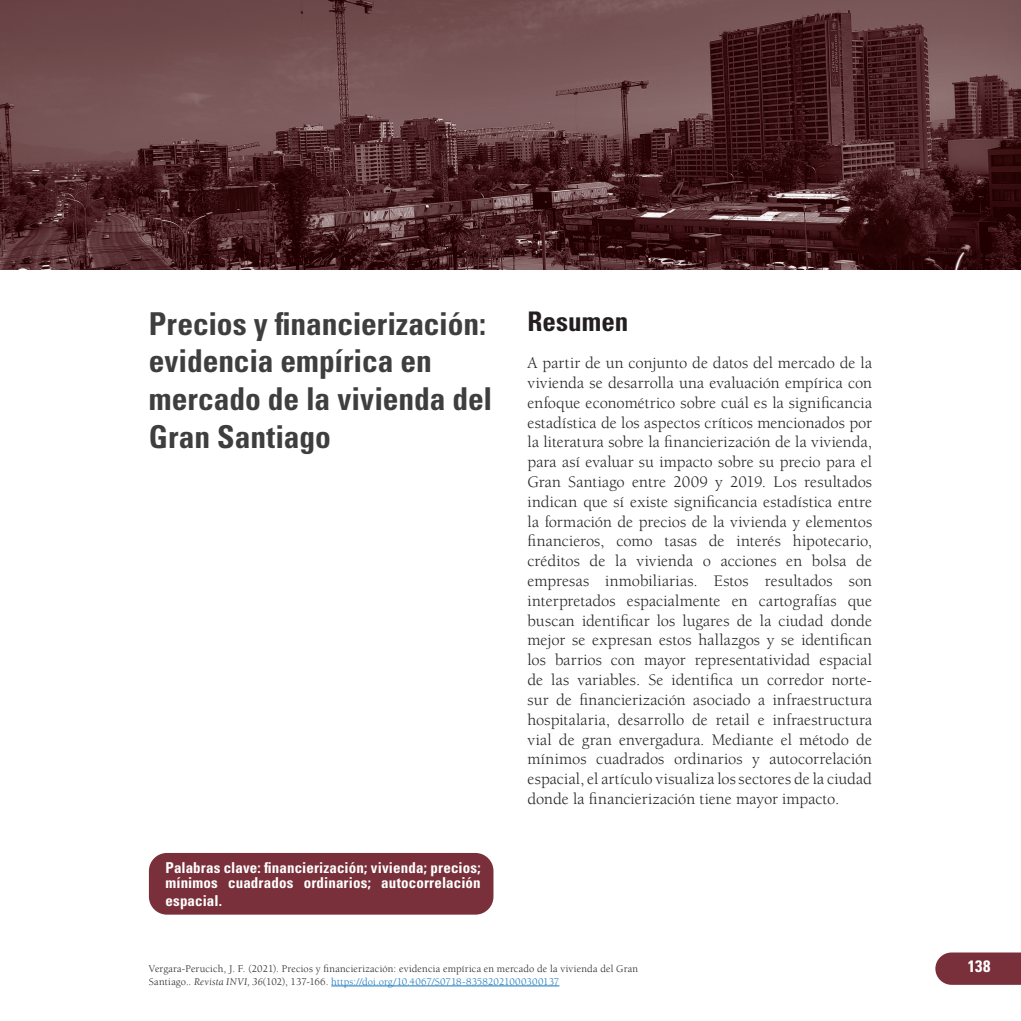
<style>
.page{position:relative;width:1021px;height:1021px;background:#fff}
.page>*{position:absolute;margin:0;border:0;box-sizing:border-box;transform-origin:0 0}
.titulo{font:700 condensed 31.5px/37.8px "Univers LT Std";letter-spacing:-.005em;color:#3e3e3f}
.sub{font:700 condensed 27px "Univers LT Std";color:#231f20}
.txt_esp{font:16.5px/19.8px "Berkeley Std";letter-spacing:-.005em;color:#231f20;text-align:justify}
.t1{font:700 condensed 16.5px "Univers LT Std";color:#fff}
.palabras_claves{font:700 condensed 15px/15px "Univers LT Std";letter-spacing:.005em;color:#fff}
.t2{font:10.5px/12.6px "Berkeley Std";letter-spacing:.015em;color:#231f20}
.s1{font-style:italic}
.s2{font-style:inherit}
.s3{color:#1074bc}
</style>
<div class="page">
<svg style="left:935px;top:952px;width:85px;height:32px;background:#813b45"></svg>
<img style="left:0;top:0;width:1020px;height:269px">
<div style="left:149px;top:853px;width:344px;height:61px;background:#7a303a;border-radius:18px"></div>
<hr style="left:331px;top:985px;width:228px;height:1px;background:#1074bc">
<p class="titulo" style="left:149px;top:304px;width:345px">Precios y financierización: evidencia empírica en mercado de la vivienda del<br>Gran Santiago</p>
<p class="sub" style="left:527px;top:305px;width:102px">Resumen</p>
<p class="txt_esp" style="left:527px;top:353px;width:346px">A partir de un conjunto de datos del mercado de la vivienda se desarrolla una evaluación empírica con enfoque econométrico sobre cuál es la significancia estadística de los aspectos críticos mencionados por la literatura sobre la financierización de la vivienda, para así evaluar su impacto sobre su precio para el Gran Santiago entre 2009 y 2019. Los resultados indican que sí existe significancia estadística entre la formación de precios de la vivienda y elementos financieros, como tasas de interés hipotecario, créditos de la vivienda o acciones en bolsa de empresas inmobiliarias. Estos resultados son interpretados espacialmente en cartografías que buscan identificar los lugares de la ciudad donde mejor se expresan estos hallazgos y se identifican los barrios con mayor representatividad espacial de las variables. Se identifica un corredor norte&shy;sur de financierización asociado a infraestructura hospitalaria, desarrollo de retail e infraestructura vial de gran envergadura. Mediante el método de mínimos cuadrados ordinarios y autocorrelación espacial, el artículo visualiza los sectores de la ciudad donde la financierización tiene mayor impacto.</p>
<p class="palabras_claves" style="left:165px;top:860px;width:317px">Palabras clave: financierización; vivienda; precios; mínimos cuadrados ordinarios; autocorrelación</p>
<p class="palabras_claves" style="left:165px;top:893px;width:58px">espacial.</p>
<p class="t2" style="left:149px;top:962px;width:490px">Vergara-Perucich, J. F. (2021). Precios y financierización: evidencia empírica en mercado de la vivienda del Gran<br>Santiago.. <span class="s1">Revista INVI, 36</span>(102), <span class="s2">137-166</span>. <span class="s3">https://doi.org/10.4067/S0718-83582021000300137</span></p>
<p class="t1" style="left:967px;top:956px;width:24px">138</p>
</div>
